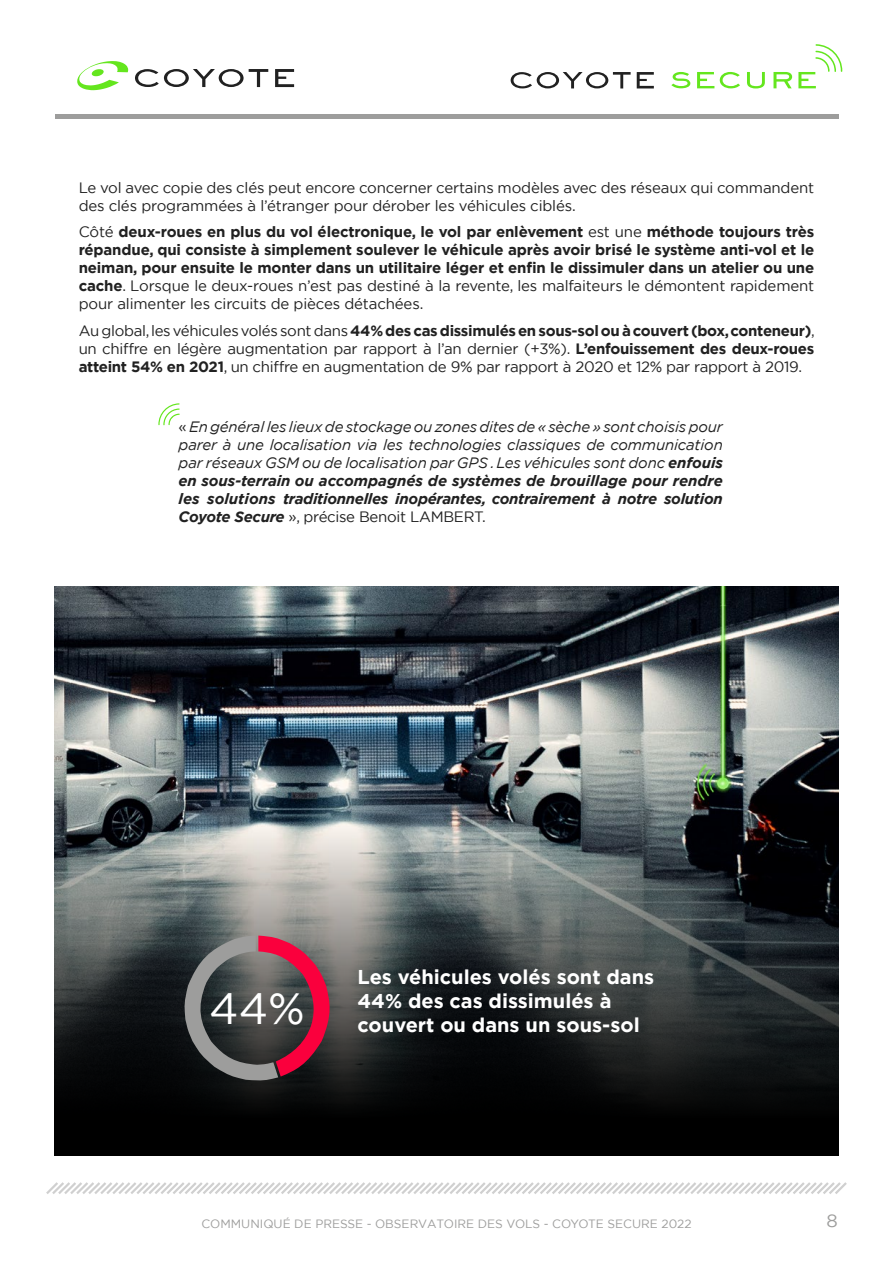
<style>
.page{position:relative;width:893px;height:1263px;background:#fff}
.page>*{position:absolute;margin:0;border:0;box-sizing:border-box;transform-origin:0 0}
.t1{font:700 19.95px "Gotham";color:#fff}
.t2{font:18px "Gotham";color:#9d9d9c}
.t3{font:15px/18px "Gotham";letter-spacing:-.01em;color:#212121}
.t4{font:700 15px/18px "Gotham";letter-spacing:-.01em;color:#212121;text-align:justify}
.t5{font:italic 15px/18px "Gotham";letter-spacing:-.01em;color:#212121;text-align:justify}
.t6{font:12px "Gotham";color:#9d9d9c}
.s1{font-weight:400}
.s2{font-weight:700}
.s3{font-style:normal}
</style>
<div class="page">
<svg style="left:46px;top:1182px;width:801px;height:12px"></svg>
<img style="left:54px;top:587px;width:785px;height:209px">
<svg style="left:54px;top:796px;width:785px;height:360px;background:#373b3c"></svg>
<svg style="left:77px;top:61px;width:51px;height:29px"></svg>
<svg style="left:275px;top:69px;width:19px;height:18px"></svg>
<svg style="left:135px;top:69px;width:133px;height:18px"></svg>
<svg style="left:637px;top:72px;width:17px;height:16px"></svg>
<svg style="left:511px;top:72px;width:120px;height:16px"></svg>
<svg style="left:671px;top:72px;width:19px;height:16px"></svg>
<svg style="left:697px;top:72px;width:17px;height:16px"></svg>
<svg style="left:720px;top:72px;width:20px;height:16px"></svg>
<svg style="left:747px;top:72px;width:18px;height:16px"></svg>
<svg style="left:773px;top:72px;width:19px;height:16px"></svg>
<svg style="left:798px;top:44px;width:44px;height:44px"></svg>
<hr style="left:55px;top:114px;width:783px;height:4px;background:#9d9d9c">
<svg style="left:184px;top:935px;width:149px;height:146px;background:#674950"></svg>
<svg style="left:158px;top:403px;width:22px;height:22px"></svg>
<p class="t3" style="left:79px;top:178px;width:737px">Le vol avec copie des clés peut encore concerner certains modèles avec des réseaux qui commandent des clés programmées à l’étranger pour dérober les véhicules ciblés.</p>
<p class="t4" style="left:79px;top:223px;width:737px"><span class="s1">Côté</span> deux-roues en plus du vol électronique, le vol par enlèvement <span class="s1">est une</span> méthode toujours très répandue, qui consiste à simplement soulever le véhicule après avoir brisé le système anti-vol et le neiman, pour ensuite le monter dans un utilitaire léger et enfin le dissimuler dans un atelier ou une cache<span class="s1">. Lorsque le deux-roues n’est pas destiné à la revente, les malfaiteurs le démontent rapidement pour alimenter les circuits de pièces détachées.</span></p>
<p class="t3" style="left:79px;top:321px;width:738px;text-align:justify">Au global, les véhicules volés sont dans <span class="s2">44% des cas dissimulés en sous-sol ou à couvert (box, conteneur)</span>, un chiffre en légère augmentation par rapport à l’an dernier (+3%). <span class="s2">L’enfouissement des deux-roues atteint 54% en 2021</span>, un chiffre en augmentation de 9% par rapport à 2020 et 12% par rapport à 2019.</p>
<p class="t5" style="left:179px;top:417px;width:546px"><span class="s3">«</span> En général les lieux de stockage ou zones dites de « sèche » sont choisis pour parer à une localisation via les technologies classiques de communication par réseaux GSM ou de localisation par GPS . Les véhicules sont donc <span class="s2">enfouis en sous-terrain ou accompagnés de systèmes de brouillage pour rendre les solutions traditionnelles inopérantes, contrairement à notre solution Coyote Secure</span> <span class="s3">», précise Benoit LAMBERT.</span></p>
<h1 class="t1" style="left:358px;top:963px;width:298px">Les véhicules volés sont dans</h1>
<h1 class="t1" style="left:358px;top:987px;width:255px">44% des cas dissimulés à</h1>
<h1 class="t1" style="left:209px;top:1011px;width:432px"><sup>44%</sup> couvert ou dans un sous-sol</h1>
<p class="t6" style="left:201px;top:1216px;width:492px">COMMUNIQUÉ DE PRESSE - OBSERVATOIRE DES VOLS - COYOTE SECURE 2022</p>
<p class="t2" style="left:826px;top:1209px;width:13px">8</p>
</div>
